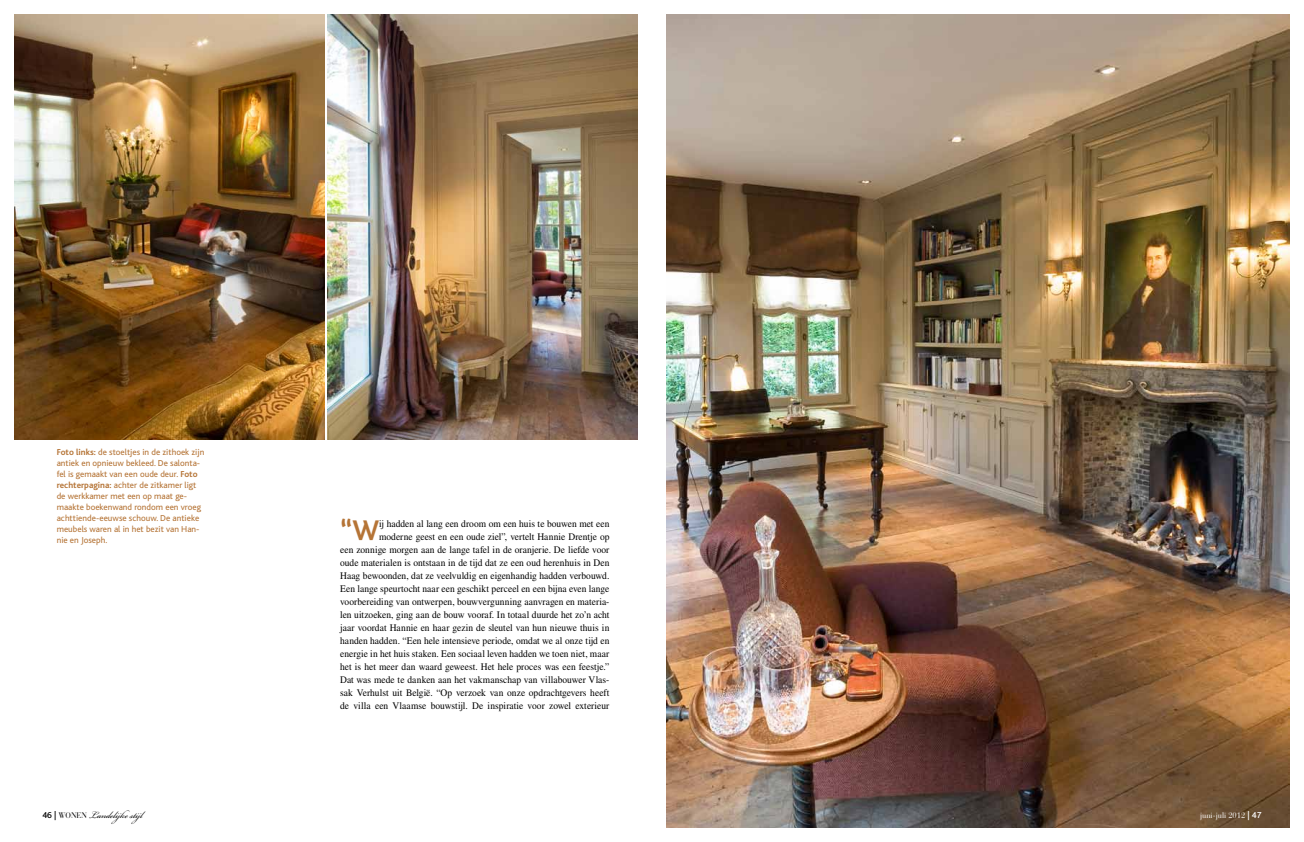
<style>
.page{position:relative;width:1304px;height:842px;background:#fff}
.page>*{position:absolute;margin:0;border:0;box-sizing:border-box;transform-origin:0 0}
.t1{font:700 29.7px "Bliss";color:#b57436;scale:.95 1}
.t2{font:15px "Bickham Script Pro";color:#000;scale:.95 1}
.t3{font:10px/13px "Times LT Std";color:#000;text-align:right;scale:.95 1}
.t4{font:9px/11px "Bliss";color:#b57436}
.t5{font:8px "Bauer Bodoni";color:#fff;scale:.95 1}
.s1{font-weight:700}
.s2{font-family:"Bliss";font-weight:500;font-size:9px}
.s3{font-family:"Bauer Bodoni";font-size:8px}
</style>
<div class="page">
<img style="left:666px;top:14px;width:624px;height:814px">
<img style="left:14px;top:14px;width:311px;height:425px">
<img style="left:327px;top:14px;width:311px;height:425px">
<p class="t4" style="left:57px;top:446px;width:149px"><span class="s1">Foto links:</span> de stoeltjes in de zithoek zijn antiek en opnieuw bekleed. De salonta&shy;fel is gemaakt van een oude deur. <span class="s1">Foto rechterpagina:</span> achter de zitkamer ligt de werkkamer met een op maat ge&shy;maakte boekenwand rondom een vroeg achttiende-eeuwse schouw. De antieke meubels waren al in het bezit van Han&shy;nie en Joseph.</p>
<h1 class="t1" style="left:340px;top:514px;width:43px">“W</h1>
<p class="t3" style="left:340px;top:517px;width:285px">ij hadden al lang een droom om een huis te bouwen met een<br>moderne geest en een oude ziel”, vertelt Hannie Drentje op<br>een zonnige morgen aan de lange tafel in de oranjerie. De liefde voor oude materialen is ontstaan in de tijd dat ze een oud herenhuis in Den Haag bewoonden, dat ze veelvuldig en eigenhandig hadden verbouwd.<br>Een lange speurtocht naar een geschikt perceel en een bijna even lange voorbereiding van ontwerpen, bouwvergunning aanvragen en materia&shy;len uitzoeken, ging aan de bouw vooraf. In totaal duurde het zo’n acht jaar voordat Hannie en haar gezin de sleutel van hun nieuwe thuis in handen hadden. “Een hele intensieve periode, omdat we al onze tijd en energie in het huis staken. Een sociaal leven hadden we toen niet, maar het is het meer dan waard geweest. Het hele proces was een feestje.” Dat was mede te danken aan het vakmanschap van villabouwer Vlas&shy;sak Verhulst uit België. “Op verzoek van onze opdrachtgevers heeft de villa een Vlaamse bouwstijl. De inspiratie voor zowel exterieur</p>
<h2 class="t2" style="left:43px;top:804px;width:113px"><span class="s2">46 |</span> <span class="s3">WONEN</span> Landelijke stijl</h2>
<p class="t5" style="left:1200px;top:811px;width:66px">juni-juli 2012 <span class="s2">| 47</span></p>
</div>
